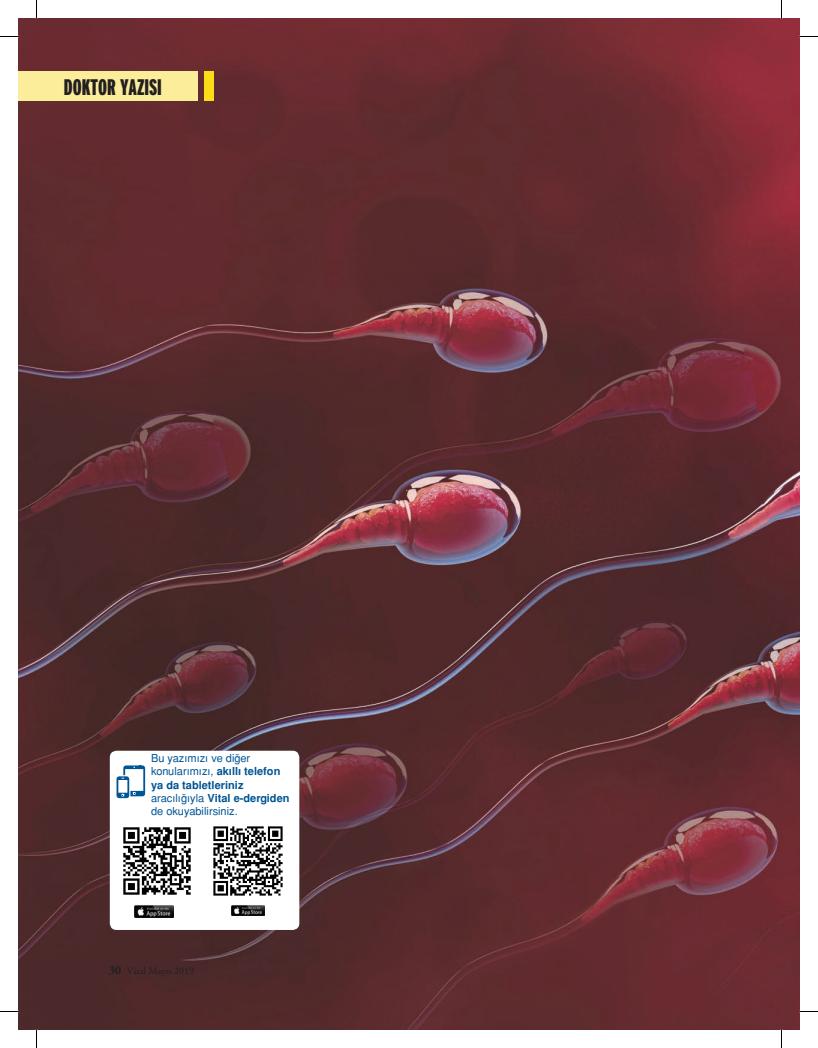
<style>
.page{position:relative;width:818px;height:1048px;background:#fff}
.page>*{position:absolute;margin:0;border:0;box-sizing:border-box;transform-origin:0 0}
.disiplin{font:900 extra-condensed 22.5px "Interstate";color:#231f20}
.foto{font:11px/13.2px "Helvetica Normal Tr";color:#005595}
.t1{font:10px "Adobe Garamond Pro";color:#231f20}
.s1{font-family:"Helvetica Tr";font-weight:700}
.s2{font-weight:700;font-size:12.5px}
</style>
<div class="page">
<img style="left:19px;top:19px;width:779px;height:1010px">
<div style="left:110px;top:750px;width:189px;height:179px;background:#fff;border-radius:7px"></div>
<svg style="left:116px;top:764px;width:29px;height:34px"></svg>
<img style="left:135px;top:905px;width:38px;height:12px">
<img style="left:123px;top:827px;width:68px;height:68px">
<img style="left:231px;top:905px;width:33px;height:10px">
<img style="left:213px;top:826px;width:70px;height:70px">
<div style="left:19px;top:72px;width:179px;height:29px;background:#fced9b"></div>
<div style="left:204px;top:72px;width:10px;height:29px;background:#fadd17"></div>
<svg style="left:0;top:36px;width:19px;height:1px"></svg>
<svg style="left:798px;top:36px;width:19px;height:1px"></svg>
<svg style="left:0;top:1010px;width:19px;height:2px"></svg>
<svg style="left:798px;top:1010px;width:19px;height:2px"></svg>
<svg style="left:36px;top:0;width:1px;height:19px"></svg>
<svg style="left:36px;top:1029px;width:1px;height:18px"></svg>
<p class="disiplin" style="left:64px;top:74px;width:99px">DOKTOR YAZISI</p>
<p class="foto" style="left:151px;top:751px;width:140px">Bu yazımızı ve diğer konularımızı, <span class="s1">akıllı telefon ya da tabletleriniz </span>aracılığıyla <span class="s1">Vital e-dergiden </span>de okuyabilirsiniz.</p>
<p class="t1" style="left:108px;top:965px;width:87px"><span class="s2">30</span> Vital Mayıs 2019</p>
</div>
